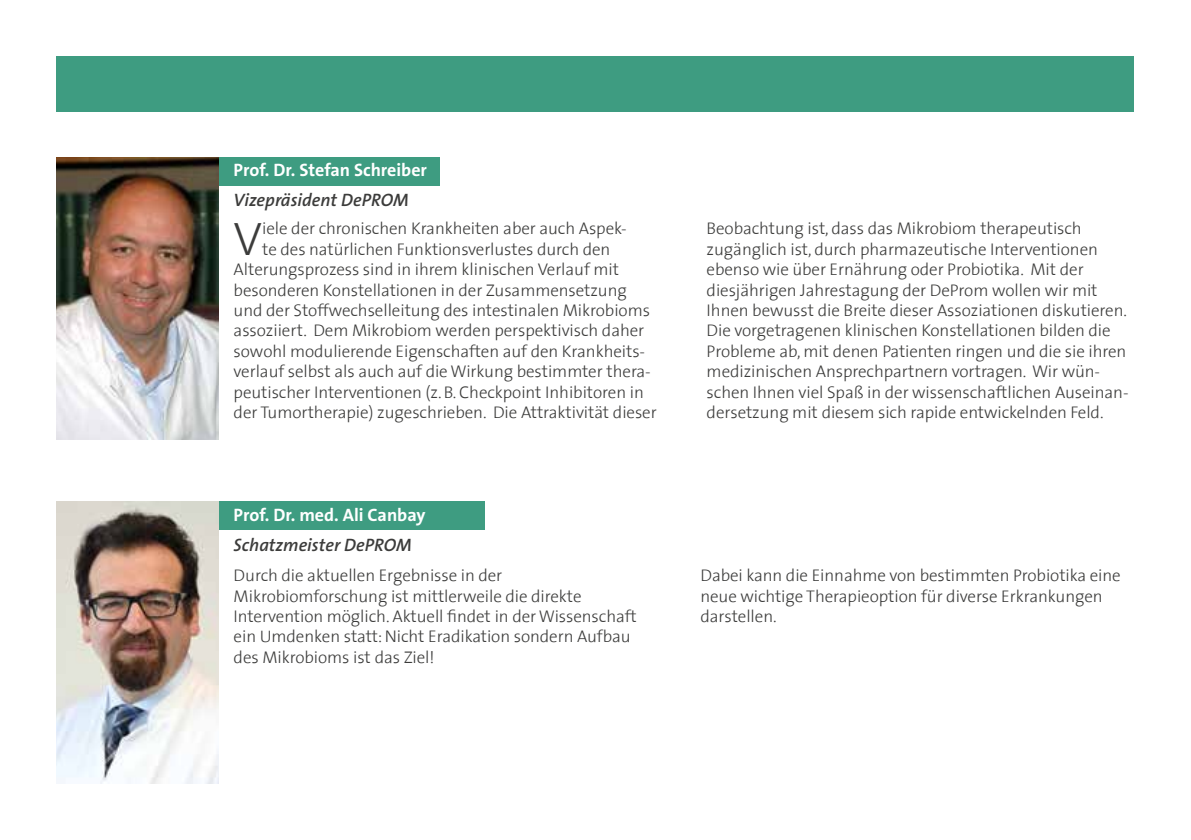
<style>
.page{position:relative;width:1191px;height:840px;background:#fff}
.page>*{position:absolute;margin:0;border:0;box-sizing:border-box;transform-origin:0 0}
.t1{font:300 47.2px "The Sans";color:#3c3c3b}
.t2{font:700 18px "The Sans B7";color:#fff}
.t3{font:italic 600 18px "The Sans B6";color:#3c3c3b}
.t4{font:300 17px/20.4px "The Sans";letter-spacing:-.005em;color:#3c3c3b}
</style>
<div class="page">
<div style="left:219px;top:157px;width:220px;height:28px;background:#3e9c81"></div>
<img style="left:57px;top:157px;width:162px;height:282px">
<div style="left:219px;top:501px;width:265px;height:28px;background:#3e9c81"></div>
<img style="left:57px;top:501px;width:162px;height:282px">
<div style="left:57px;top:57px;width:1077px;height:55px;background:#3e9c81"></div>
<p class="t2" style="left:234px;top:161px;width:195px">Prof. Dr. Stefan Schreiber</p>
<p class="t3" style="left:234px;top:191px;width:176px">Vizepräsident DePROM</p>
<h1 class="t1" style="left:234px;top:199px;width:30px">V</h1>
<p class="t4" style="left:262px;top:218px;width:366px">iele der chronischen Krankheiten aber auch Aspek-</p>
<p class="t4" style="left:262px;top:238px;width:350px">te des natürlichen Funktionsverlustes durch den</p>
<p class="t4" style="left:234px;top:258px;width:387px">Alterungsprozess sind in ihrem klinischen Verlauf mit</p>
<p class="t4" style="left:234px;top:279px;width:395px">besonderen Konstellationen in der Zusammensetzung</p>
<p class="t4" style="left:234px;top:299px;width:418px">und der Stoffwechselleitung des intestinalen Mikrobioms</p>
<p class="t4" style="left:234px;top:320px;width:412px">assoziiert. Dem Mikrobiom werden perspektivisch daher</p>
<p class="t4" style="left:234px;top:340px;width:413px">sowohl modulierende Eigenschaften auf den Krankheits-</p>
<p class="t4" style="left:234px;top:360px;width:419px">verlauf selbst als auch auf die Wirkung bestimmter thera-</p>
<p class="t4" style="left:234px;top:381px;width:412px">peutischer Interventionen (z. B. Checkpoint Inhibitoren in</p>
<p class="t4" style="left:234px;top:401px;width:424px">der Tumortherapie) zugeschrieben. Die Attraktivität dieser</p>
<p class="t2" style="left:234px;top:504px;width:193px">Prof. Dr. med. Ali Canbay</p>
<p class="t3" style="left:234px;top:535px;width:179px">Schatzmeister DePROM</p>
<p class="t4" style="left:706px;top:218px;width:423px">Beobachtung ist, dass das Mikrobiom therapeutisch zugänglich ist, durch pharmazeutische Interventionen ebenso wie über Ernährung oder Probiotika. Mit der diesjährigen Jahrestagung der DeProm wollen wir mit Ihnen bewusst die Breite dieser Assoziationen diskutieren.<br>Die vorgetragenen klinischen Konstellationen bilden die Probleme ab, mit denen Patienten ringen und die sie ihren medizinischen Ansprechpartnern vortragen. Wir wün&shy;schen Ihnen viel Spaß in der wissenschaftlichen Auseinan&shy;dersetzung mit diesem sich rapide entwickelnden Feld.</p>
<p class="t4" style="left:234px;top:564px;width:404px">Durch die aktuellen Ergebnisse in der Mikrobiomforschung ist mittlerweile die direkte Intervention möglich. Aktuell findet in der Wissenschaft ein Umdenken statt: Nicht Eradikation sondern Aufbau des Mikrobioms ist das Ziel!</p>
<p class="t4" style="left:700px;top:564px;width:422px">Dabei kann die Einnahme von bestimmten Probiotika eine neue wichtige Therapieoption für diverse Erkrankungen darstellen.</p>
</div>
